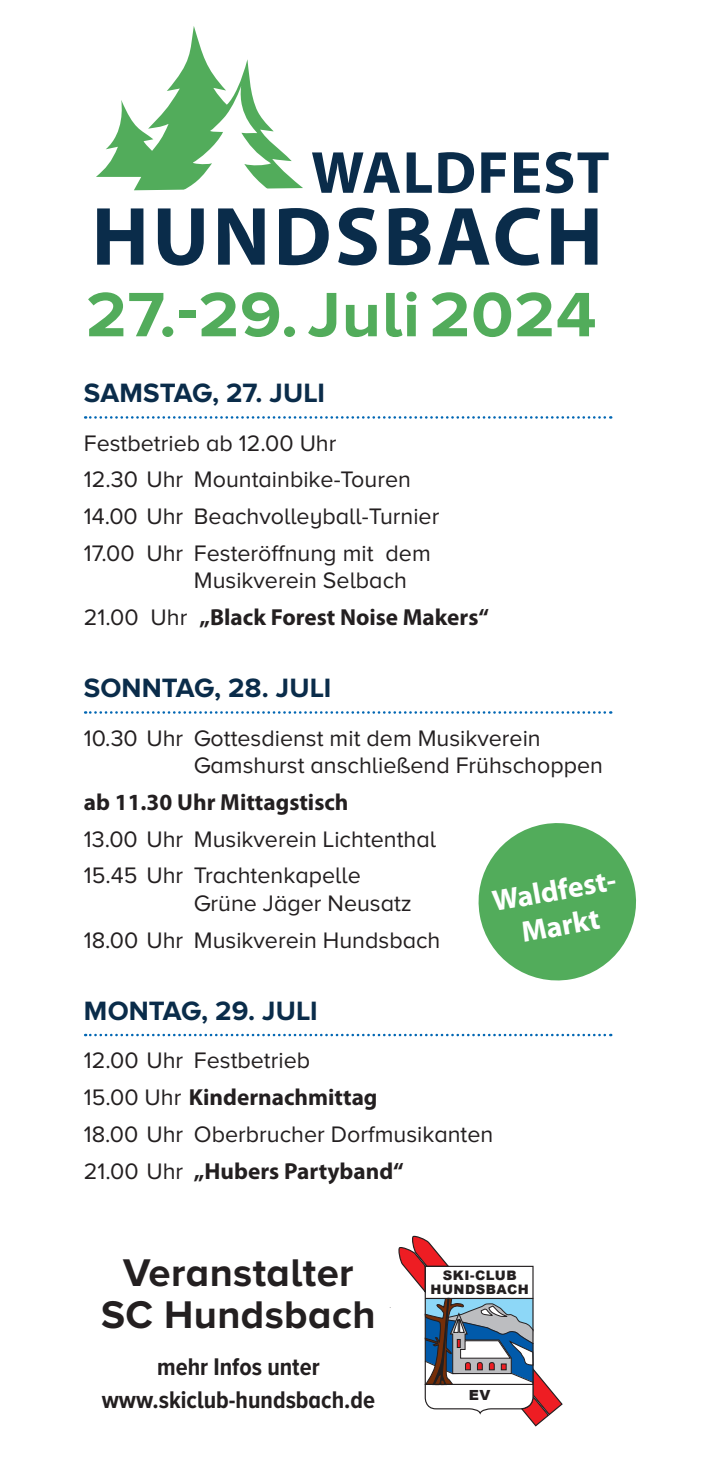
<style>
.page{position:relative;width:709px;height:1467px;background:#fff}
.page>*{position:absolute;margin:0;border:0;box-sizing:border-box;transform-origin:0 0}
.t1{font:700 83.5px "Myriad Pro";letter-spacing:.04em;color:#0a2c4a}
.t2{font:700 65px "Proxima Nova A";letter-spacing:.01em;color:#52ac5b;scale:1.05 1}
.t3{font:700 59.75px "Myriad Pro";letter-spacing:.02em;color:#0a2c4a}
.t4{font:700 40px/42.5px "Proxima Nova A";letter-spacing:.01em;color:#231f20;text-align:center}
.t5{font:700 29.5px/35.5px "Myriad Pro";color:#fff;text-align:center}
.t6{font:700 27.5px "Proxima Nova A";color:#0a2c4a}
.t7{font:700 25px/32.5px "Proxima Nova A Cond";color:#231f20;text-align:center}
.t8{font:23.25px/36.8px "Proxima Nova A";color:#231f20}
.t9{font:700 23.25px "Myriad Pro";color:#231f20}
.t10{font:900 14px "Arial";color:#231f20}
.t11{font:900 13px/14px "Arial";letter-spacing:.04em;color:#231f20;text-align:center}
.s1{font-family:"Proxima Nova A";font-weight:400}
</style>
<div class="page">
<svg style="left:85px;top:416px;width:526px;height:3px"></svg>
<svg style="left:85px;top:711px;width:526px;height:3px"></svg>
<svg style="left:85px;top:1034px;width:526px;height:2px"></svg>
<svg style="left:96px;top:26px;width:207px;height:164px"></svg>
<svg style="left:478px;top:823px;width:158px;height:158px"></svg>
<svg style="left:390px;top:1236px;width:172px;height:190px"></svg>
<h3 class="t3" style="left:311px;top:134px;width:300px">Waldfest</h3>
<h1 class="t1" style="left:92px;top:182px;width:502px">Hun dsbach</h1>
<h2 class="t2" style="left:86px;top:277px;width:488px">27.-29. Juli 2024</h2>
<p class="t6" style="left:84px;top:377px;width:243px">Samstag, 27. Juli</p>
<p class="t8" style="left:84px;top:424px;width:357px">Festbetrieb ab 12.00 Uhr<br>12.30 Uhr Mountainbike-Touren<br>14.00 Uhr Beachvolleyball-Turnier<br>17.00 Uhr Festeröffnung mit dem</p>
<p class="t8" style="left:194px;top:562px;width:215px">Musikverein Selbach</p>
<p class="t9" style="left:84px;top:602px;width:406px"><span class="s1">21.00 Uhr</span> „Black Forest Noise Makers“</p>
<p class="t6" style="left:84px;top:672px;width:249px">Sonntag, 28. Juli</p>
<p class="t8" style="left:194px;top:724px;width:410px;line-height:27.5px;text-indent:-110px">10.30 Uhr Gottesdienst mit dem Musikverein<br>Gamshurst anschließend Frühschoppen</p>
<p class="t9" style="left:84px;top:787px;width:266px">ab 11.30 Uhr Mittagstisch</p>
<p class="t8" style="left:84px;top:820px;width:354px">13.00 Uhr Musikverein Lichtenthal<br>15.45 Uhr Trachtenkapelle</p>
<p class="t8" style="left:84px;top:885px;width:358px;text-indent:110px">Grüne Jäger Neusatz<br>18.00 Uhr Musikverein Hundsbach</p>
<p class="t5" style="left:489px;top:883px;width:132px;rotate:-10deg">Waldfest-<br>Markt</p>
<p class="t6" style="left:84px;top:995px;width:235px">Montag, 29. Juli</p>
<p class="t8" style="left:84px;top:1042px;width:228px">12.00 Uhr Festbetrieb</p>
<p class="t9" style="left:84px;top:1082px;width:295px"><span class="s1">15.00 Uhr</span> Kindernachmittag</p>
<p class="t8" style="left:84px;top:1115px;width:411px">18.00 Uhr Oberbrucher Dorfmusikanten</p>
<p class="t9" style="left:84px;top:1155px;width:321px"><span class="s1">21.00 Uhr</span> „Hubers Partyband“</p>
<h3 class="t4" style="left:101px;top:1253px;width:276px">Veranstalter<br>SC Hundsbach</h3>
<p class="t7" style="left:102px;top:1352px;width:275px">mehr Infos unter www.skiclub-hundsbach.de</p>
<p class="t11" style="left:430px;top:1268px;width:100px">SKI-CLUB<br>HUNDSBACH</p>
<p class="t10" style="left:469px;top:1385px;width:23px">EV</p>
</div>
